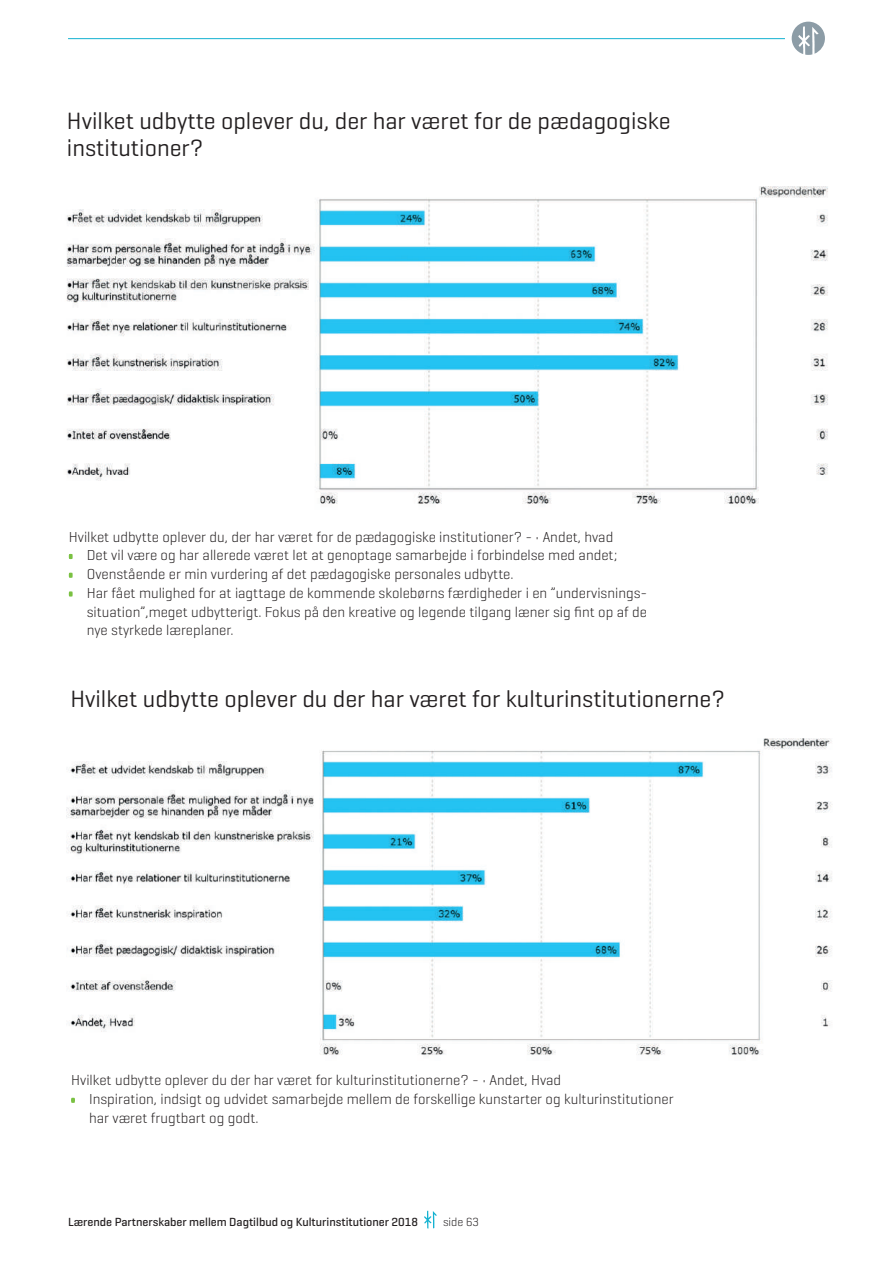
<style>
.page{position:relative;width:893px;height:1263px;background:#fff}
.page>*{position:absolute;margin:0;border:0;box-sizing:border-box;transform-origin:0 0}
.t1{font:24px/27px "Geogrotesque";color:#231f20}
.t2{font:300 14.7px/18.8px "Geogrotesque";color:#231f20}
.t3{font:500 12px "Geogrotesque";color:#231f20}
.t4{font:300 12px "Geogrotesque";color:#231f20}
.s1{color:#7ac142}
</style>
<div class="page">
<svg style="left:424px;top:1210px;width:13px;height:18px"></svg>
<img style="left:66px;top:738px;width:766px;height:317px">
<svg style="left:71px;top:1098px;width:4px;height:5px"></svg>
<img style="left:66px;top:187px;width:762px;height:317px">
<svg style="left:69px;top:554px;width:4px;height:5px"></svg>
<svg style="left:69px;top:573px;width:4px;height:5px"></svg>
<svg style="left:69px;top:591px;width:4px;height:6px"></svg>
<hr style="left:68px;top:38px;width:717px;height:1px;background:#14b2d1">
<svg style="left:792px;top:22px;width:33px;height:33px"></svg>
<h1 class="t1" style="left:67px;top:106px;width:605px">Hvilket udbytte oplever du, der har været for de pædagogiske institutioner?</h1>
<p class="t2" style="left:69px;top:527px;width:546px">Hvilket udbytte oplever du, der har været for de pædagogiske institutioner? - • Andet, hvad</p>
<p class="t2" style="left:69px;top:545px;width:550px"><span class="s1">•</span> Det vil være og har allerede været let at genoptage samarbejde i forbindelse med andet;</p>
<p class="t2" style="left:69px;top:564px;width:444px"><span class="s1">•</span> Ovenstående er min vurdering af det pædagogiske personales udbytte.</p>
<p class="t2" style="left:87px;top:583px;width:562px;text-indent:-18px"><span class="s1">•</span> Har fået mulighed for at iagttage de kommende skolebørns færdigheder i en ”undervisnings&shy;situation”,meget udbytterigt. Fokus på den kreative og legende tilgang læner sig fint op af de nye styrkede læreplaner.</p>
<h1 class="t1" style="left:70px;top:684px;width:656px">Hvilket udbytte oplever du der har været for kulturinstitutionerne?</h1>
<p class="t2" style="left:71px;top:1070px;width:492px">Hvilket udbytte oplever du der har været for kulturinstitutionerne? - • Andet, Hvad</p>
<p class="t2" style="left:89px;top:1089px;width:586px;text-indent:-18px"><span class="s1">•</span> Inspiration, indsigt og udvidet samarbejde mellem de forskellige kunstarter og kulturinstitutioner har været frugtbart og godt.</p>
<p class="t3" style="left:68px;top:1214px;width:351px">Lærende Partnerskaber mellem Dagtilbud og Kulturinstitutioner 2018</p>
<p class="t4" style="left:443px;top:1214px;width:37px">side 63</p>
</div>
